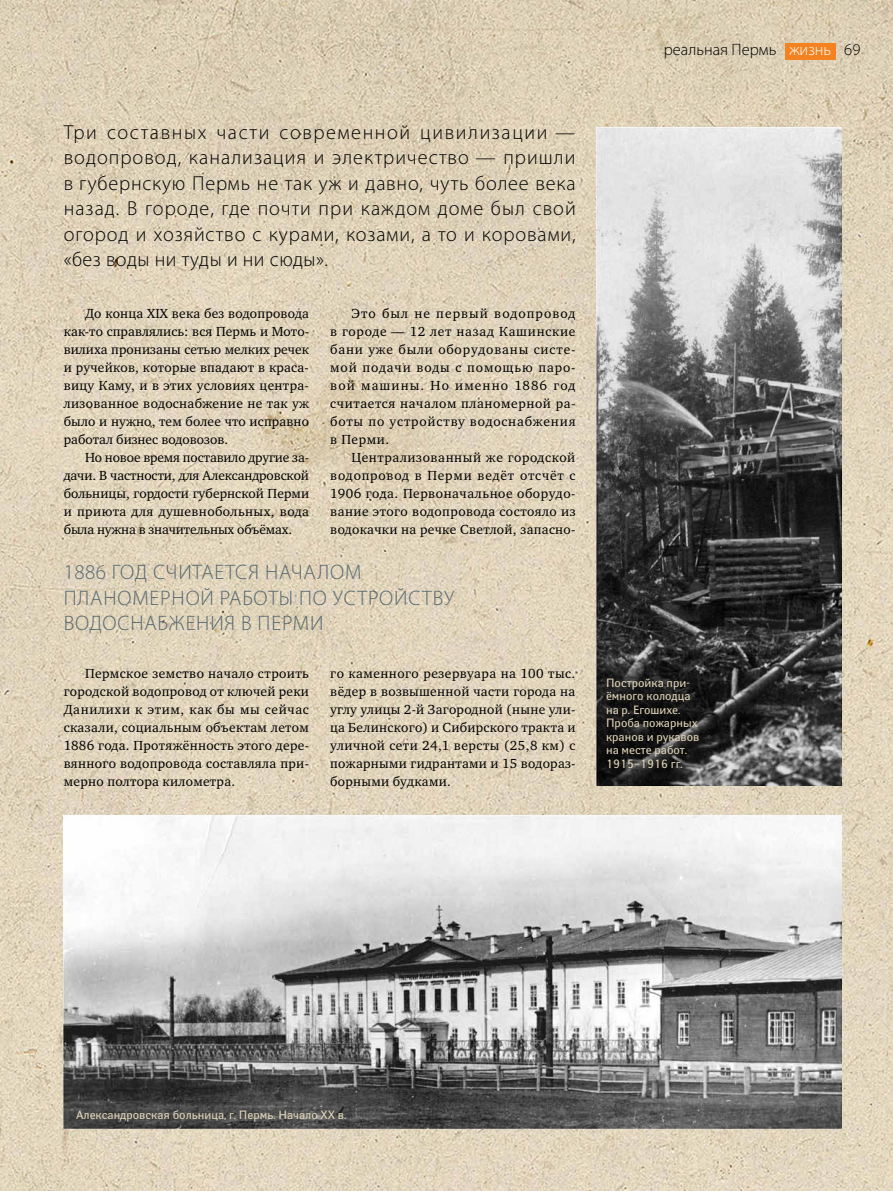
<style>
.page{position:relative;width:893px;height:1191px;background:#fff}
.page>*{position:absolute;margin:0;border:0;box-sizing:border-box;transform-origin:0 0}
.t1{font:300 21px/25.5px "Myriad Pro";letter-spacing:.04em;color:#546670}
.t2{font:300 20.25px/25.5px "Myriad Pro";letter-spacing:.045em;color:#000;text-align:justify}
.t3{font:300 16.5px "Myriad Pro";color:#000}
.t4{font:13.5px/18px "Charter ITC";letter-spacing:.02em;color:#000;text-align:justify}
.t5{font:12px/13.5px "Yanus";color:#e1d5b8}
.s1{color:#fff}
</style>
<div class="page">
<img style="left:0;top:0;width:893px;height:1191px">
<div style="left:785px;top:43px;width:50px;height:16px;background:#f58220"></div>
<img style="left:64px;top:815px;width:778px;height:313px">
<img style="left:597px;top:128px;width:245px;height:658px">
<p class="t2" style="left:64px;top:119px;width:513px">Три составных части современной цивилизации — водопровод, канализация и электричество — пришли в губернскую Пермь не так уж и давно, чуть более века назад. В городе, где почти при каждом доме был свой огород и хозяйство с курами, козами, а то и коровами, «без воды ни туды и ни сюды».</p>
<p class="t4" style="left:64px;top:304px;width:247px;text-indent:21px">До конца XIX века без водопровода как-то справлялись: вся Пермь и Мото&shy;вилиха пронизаны сетью мелких речек и ручейков, которые впадают в краса&shy;вицу Каму, и в этих условиях центра&shy;лизованное водоснабжение не так уж было и нужно, тем более что исправно работал бизнес водовозов.</p>
<p class="t4" style="left:64px;top:448px;width:247px;text-indent:21px">Но новое время поставило другие за&shy;дачи. В частности, для Александровской больницы, гордости губернской Перми и приюта для душевнобольных, вода была нужна в значительных объёмах.</p>
<p class="t4" style="left:330px;top:304px;width:247px;text-indent:21px">Это был не первый водопровод в городе — 12 лет назад Кашинские бани уже были оборудованы систе&shy;мой подачи воды с помощью паро&shy;вой машины. Но именно 1886 год считается началом планомерной ра&shy;боты по устройству водоснабжения в Перми.</p>
<p class="t4" style="left:330px;top:448px;width:247px;text-indent:21px">Централизованный же городской водопровод в Перми ведёт отсчёт с 1906 года. Первоначальное оборудо&shy;вание этого водопровода состояло из водокачки на речке Светлой, запасно-</p>
<h1 class="t1" style="left:64px;top:559px;width:392px">1886 ГОД СЧИТАЕТСЯ НАЧАЛОМ<br>ПЛАНОМЕРНОЙ РАБОТЫ ПО УСТРОЙСТВУ<br>ВОДОСНАБЖЕНИЯ В ПЕРМИ</h1>
<p class="t4" style="left:64px;top:664px;width:247px;text-indent:21px">Пермское земство начало строить городской водопровод от ключей реки Данилихи к этим, как бы мы сейчас сказали, социальным объектам летом 1886 года. Протяжённость этого дере&shy;вянного водопровода составляла при&shy;мерно полтора километра.</p>
<p class="t4" style="left:330px;top:664px;width:247px">го каменного резервуара на 100 тыс. вёдер в возвышенной части города на углу улицы 2-й Загородной (ныне ули&shy;ца Белинского) и Сибирского тракта и уличной сети 24,1 версты (25,8 км) с пожарными гидрантами и 15 водораз&shy;борными будками.</p>
<p class="t3" style="left:664px;top:40px;width:198px">реальная Пермь <span class="s1">жизнь</span> 69</p>
<p class="t5" style="left:606px;top:676px;width:95px">Постройка при&shy;ёмного колодца на р. Егошихе.<br>Проба пожарных кранов и рукавов на месте работ.<br>1915–1916 гг.</p>
<p class="t5" style="left:76px;top:1108px;width:272px">Александровская больница, г. Пермь. Начало ХХ в.</p>
</div>
